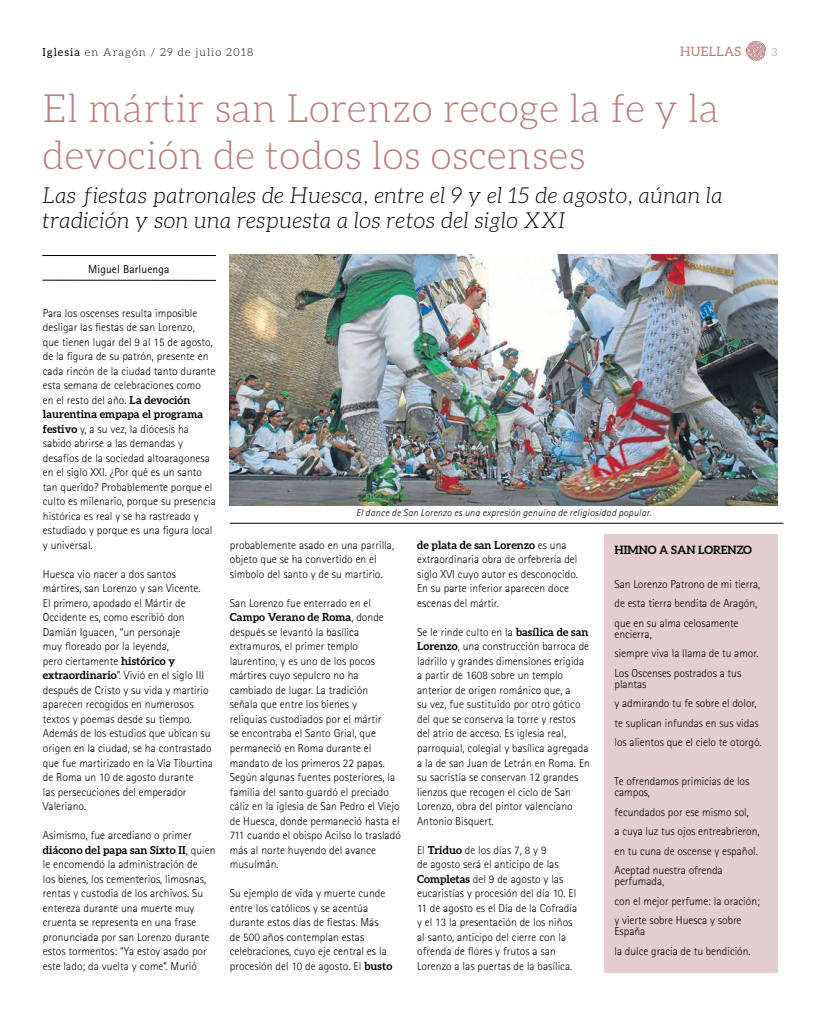
<style>
.page{position:relative;width:820px;height:1021px;background:#fff}
.page>*{position:absolute;margin:0;border:0;box-sizing:border-box;transform-origin:0 0}
.t1{font:300 39px/46.8px "Aleo";letter-spacing:.01em;color:#b87c7e}
.t2{font:italic 300 22px/25px "Aleo";letter-spacing:.025em;color:#000}
.t3{font:13px "Aleo";letter-spacing:.025em;color:#b87c7e}
.t4{font:300 11.5px/14.5px "Rotis Sans Serif";letter-spacing:.005em;color:#000}
.t5{font:700 11.5px "Aleo";color:#000}
.t6{font:11.5px "Rotis Sans Serif";letter-spacing:.01em;color:#000}
.t7{font:700 11px "Aleo";letter-spacing:.005em;color:#000}
.t8{font:300 11px "Aleo";letter-spacing:.1em;color:#000}
.t9{font:300 11px "Aleo";color:#b87c7e}
.t10{font:italic 300 10px "Rotis Sans Serif";letter-spacing:.025em;color:#000}
.s1{font-weight:400}
.s2{font-family:"Aleo";font-weight:700;font-size:11px}
.s3{font-family:"Rotis Sans Serif";font-weight:300;font-size:11.5px}
</style>
<div class="page">
<div style="left:604px;top:534px;width:173px;height:438px;background:#e4cdce"></div>
<svg style="left:746px;top:41px;width:19px;height:20px"></svg>
<img style="left:230px;top:254px;width:547px;height:251px">
<hr style="left:230px;top:523px;width:553px;height:1px;background:#000">
<hr style="left:42px;top:255px;width:174px;height:1px;background:#000">
<hr style="left:42px;top:280px;width:174px;height:1px;background:#000">
<p class="t8" style="left:43px;top:46px;width:212px"><span class="s1">Iglesia</span> en Aragón / 29 de julio 2018</p>
<p class="t3" style="left:680px;top:44px;width:63px">HUELLAS</p>
<p class="t9" style="left:771px;top:46px;width:7px">3</p>
<h1 class="t1" style="left:43px;top:84px;width:677px">El mártir san Lorenzo recoge la fe y la devoción de todos los oscenses</h1>
<h2 class="t2" style="left:43px;top:183px;width:681px">Las fiestas patronales de Huesca, entre el 9 y el 15 de agosto, aúnan la tradición y son una respuesta a los retos del siglo XXI</h2>
<p class="t6" style="left:88px;top:262px;width:83px">Miguel Barluenga</p>
<p class="t4" style="left:43px;top:305px;width:174px">Para los oscenses resulta imposible desligar las fiestas de san Lorenzo,<br>que tienen lugar del 9 al 15 de agosto, de la figura de su patrón, presente en cada rincón de la ciudad tanto durante esta semana de celebraciones como<br>en el resto del año. <span class="s2">La devoción</span></p>
<p class="t7" style="left:43px;top:408px;width:162px">laurentina empapa el programa</p>
<p class="t4" style="left:43px;top:421px;width:174px"><span class="s2">festivo</span> y, a su vez, la diócesis ha sabido abrirse a las demandas y desafíos de la sociedad altoaragonesa en el siglo XXI. ¿Por qué es un santo tan querido? Probablemente porque el culto es milenario, porque su presencia histórica es real y se ha rastreado y estudiado y porque es una figura local y universal.</p>
<p class="t4" style="left:43px;top:566px;width:171px">Huesca vio nacer a dos santos mártires, san Lorenzo y san Vicente.<br>El primero, apodado el Mártir de<br>Occidente es, como escribió don<br>Damián Iguacen, “un personaje<br>muy floreado por la leyenda,<br>pero ciertamente <span class="s2">histórico y extraordinario</span>”. Vivió en el siglo III después de Cristo y su vida y martirio aparecen recogidos en numerosos textos y poemas desde su tiempo.<br>Además de los estudios que ubican su origen en la ciudad, se ha contrastado que fue martirizado en la Vía Tiburtina de Roma un 10 de agosto durante<br>las persecuciones del emperador<br>Valeriano.</p>
<p class="t4" style="left:43px;top:827px;width:150px">Asimismo, fue arcediano o primer</p>
<p class="t7" style="left:43px;top:843px;width:174px">diácono del papa san Sixto II<span class="s3">, quien</span></p>
<p class="t4" style="left:43px;top:856px;width:168px">le encomendó la administración de los bienes, los cementerios, limosnas, rentas y custodia de los archivos. Su entereza durante una muerte muy cruenta se representa en una frase pronunciada por san Lorenzo durante estos tormentos: “Ya estoy asado por este lado; da vuelta y come”. Murió</p>
<p class="t10" style="left:356px;top:507px;width:296px">El dance de San Lorenzo es una expresión genuina de religiosidad popular.</p>
<p class="t4" style="left:230px;top:537px;width:166px">probablemente asado en una parrilla, objeto que se ha convertido en el símbolo del santo y de su martirio.</p>
<p class="t4" style="left:230px;top:596px;width:143px">San Lorenzo fue enterrado en el</p>
<p class="t7" style="left:230px;top:611px;width:155px">Campo Verano de Roma<span class="s3">, donde</span></p>
<p class="t4" style="left:230px;top:624px;width:172px">después se levantó la basílica extramuros, el primer templo laurentino, y es uno de los pocos mártires cuyo sepulcro no ha cambiado de lugar. La tradición<br>señala que entre los bienes y<br>reliquias custodiados por el mártir<br>se encontraba el Santo Grial, que permaneció en Roma durante el mandato de los primeros 22 papas.<br>Según algunas fuentes posteriores, la familia del santo guardó el preciado cáliz en la iglesia de San Pedro el Viejo de Huesca, donde permaneció hasta el<br>711 cuando el obispo Acilso lo trasladó más al norte huyendo del avance musulmán.</p>
<p class="t4" style="left:230px;top:886px;width:164px">Su ejemplo de vida y muerte cunde entre los católicos y se acentúa durante estos días de fiestas. Más<br>de 500 años contemplan estas celebraciones, cuyo eje central es la procesión del 10 de agosto. El <span class="s2">busto</span></p>
<p class="t7" style="left:417px;top:538px;width:151px">de plata de san Lorenzo <span class="s3">es una</span></p>
<p class="t4" style="left:417px;top:552px;width:162px">extraordinaria obra de orfebrería del siglo XVI cuyo autor es desconocido.<br>En su parte inferior aparecen doce escenas del mártir.</p>
<p class="t4" style="left:417px;top:624px;width:174px">Se le rinde culto en la <span class="s2">basílica de san Lorenzo</span>, una construcción barroca de ladrillo y grandes dimensiones erigida a partir de 1608 sobre un templo anterior de origen románico que, a<br>su vez, fue sustituido por otro gótico del que se conserva la torre y restos del atrio de acceso. Es iglesia real, parroquial, colegial y basílica agregada a la de san Juan de Letrán en Roma. En su sacristía se conservan 12 grandes lienzos que recogen el ciclo de San Lorenzo, obra del pintor valenciano Antonio Bisquert.</p>
<p class="t4" style="left:417px;top:842px;width:162px">El <span class="s2">Triduo</span> de los días 7, 8 y 9<br>de agosto será el anticipo de las<br><span class="s2">Completas</span> del 9 de agosto y las eucaristías y procesión del día 10. El<br>11 de agosto es el Día de la Cofradía y el 13 la presentación de los niños al santo, anticipo del cierre con la ofrenda de flores y frutos a san<br>Lorenzo a las puertas de la basílica.</p>
<p class="t5" style="left:614px;top:542px;width:139px">HIMNO A SAN LORENZO</p>
<p class="t4" style="left:614px;top:574px;width:147px;line-height:19.5px">San Lorenzo Patrono de mi tierra, de esta tierra bendita de Aragón, que en su alma celosamente</p>
<p class="t4" style="left:614px;top:624px;width:145px;line-height:19.5px">encierra,<br>siempre viva la llama de tu amor.<br>Los Oscenses postrados a tus</p>
<p class="t4" style="left:614px;top:674px;width:149px;line-height:19.5px">plantas<br>y admirando tu fe sobre el dolor, te suplican infundas en sus vidas los alientos que el cielo te otorgó.</p>
<p class="t4" style="left:614px;top:775px;width:136px;line-height:11px">Te ofrendamos primicias de los campos,</p>
<p class="t4" style="left:614px;top:802px;width:147px;line-height:19.5px">fecundados por ese mismo sol,<br>a cuya luz tus ojos entreabrieron, en tu cuna de oscense y español.<br>Aceptad nuestra ofrenda</p>
<p class="t4" style="left:614px;top:871px;width:147px;line-height:19.5px">perfumada,<br>con el mejor perfume: la oración; y vierte sobre Huesca y sobre</p>
<p class="t4" style="left:614px;top:921px;width:138px;line-height:19.5px">España<br>la dulce gracia de tu bendición.</p>
</div>
